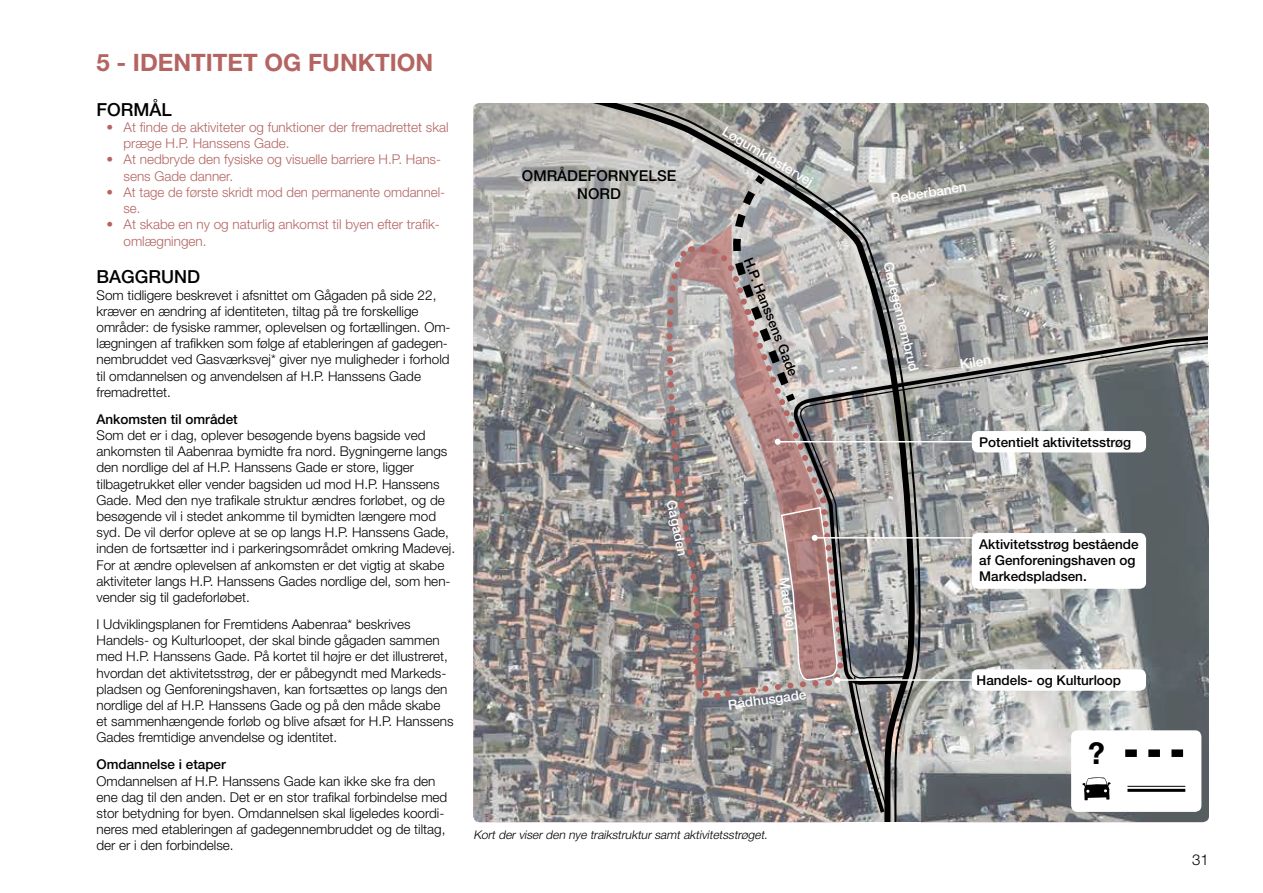
<style>
.page{position:relative;width:1263px;height:893px;background:#fff}
.page>*{position:absolute;margin:0;border:0;box-sizing:border-box;transform-origin:0 0}
.t1{font:700 30px "Helvetica Neue LT Std";color:#000}
.t2{font:700 24px "Helvetica Neue LT Std";color:#b46562}
.t3{font:500 18px "Helvetica Neue LT Std";color:#000}
.t4{font:500 15px/18px "Helvetica Neue LT Std";color:#000;text-align:center}
.t5{font:300 15px "Helvetica Neue LT Std";color:#000}
.t6{font:300 13.5px/16.2px "Helvetica Neue LT Std";color:#000}
.t7{font:300 13.5px/16.2px "Helvetica Neue LT Std";color:#b46562}
.t8{font:500 13.5px/16.2px "Helvetica Neue LT Std";color:#000}
.t9{font:500 13.5px "Helvetica Neue LT Std";color:#fff}
.t10{font:italic 300 12px "Helvetica Neue LT Std";color:#000}
</style>
<div class="page">
<img style="left:473px;top:103px;width:736px;height:719px">
<svg style="left:473px;top:103px;width:111px;height:332px;background:#a8a7a6"></svg>
<svg style="left:584px;top:103px;width:334px;height:720px;background:#a19f9e"></svg>
<svg style="left:972px;top:669px;width:174px;height:22px"></svg>
<svg style="left:889px;top:324px;width:320px;height:366px;background:#9fa1a1"></svg>
<div style="left:841px;top:822px;width:80px;height:32px;background:#fff"></div>
<hr style="left:815px;top:537px;width:161px;height:2px;background:#fff">
<svg style="left:973px;top:535px;width:6px;height:6px"></svg>
<hr style="left:837px;top:679px;width:146px;height:2px;background:#fff">
<svg style="left:980px;top:677px;width:6px;height:6px"></svg>
<hr style="left:778px;top:441px;width:198px;height:1px;background:#fff">
<svg style="left:657px;top:170px;width:232px;height:647px;background:#a19998"></svg>
<svg style="left:973px;top:439px;width:6px;height:6px"></svg>
<div style="left:1071px;top:730px;width:130px;height:82px;background:#fff;border-radius:6px"></div>
<svg style="left:1082px;top:777px;width:29px;height:23px"></svg>
<hr style="left:1127px;top:786px;width:58px;height:1px;background:#000">
<hr style="left:1127px;top:789px;width:58px;height:3px;background:#000">
<svg style="left:1125px;top:749px;width:58px;height:8px"></svg>
<h2 class="t2" style="left:97px;top:48px;width:338px">5 - IDENTITET OG FUNKTION</h2>
<h3 class="t3" style="left:97px;top:99px;width:77px">FORMÅL</h3>
<p class="t7" style="left:124px;top:119px;width:327px;text-indent:-17px">• At finde de aktiviteter og funktioner der fremadrettet skal præge H.P. Hanssens Gade.</p>
<p class="t7" style="left:124px;top:151px;width:319px;text-indent:-17px">• At nedbryde den fysiske og visuelle barriere H.P. Hans&shy;sens Gade danner.</p>
<p class="t7" style="left:124px;top:184px;width:323px;text-indent:-17px">• At tage de første skridt mod den permanente omdannel&shy;se.</p>
<p class="t7" style="left:124px;top:216px;width:318px;text-indent:-17px">• At skabe en ny og naturlig ankomst til byen efter trafik&shy;omlægningen.</p>
<h3 class="t3" style="left:97px;top:266px;width:105px">BAGGRUND</h3>
<p class="t6" style="left:97px;top:286px;width:356px">Som tidligere beskrevet i afsnittet om Gågaden på side 22, kræver en ændring af identiteten, tiltag på tre forskellige områder: de fysiske rammer, oplevelsen og fortællingen. Om&shy;lægningen af trafikken som følge af etableringen af gadegen&shy;nembruddet ved Gasværksvej* giver nye muligheder i forhold til omdannelsen og anvendelsen af H.P. Hanssens Gade fremadrettet.</p>
<p class="t8" style="left:97px;top:411px;width:143px">Ankomsten til området</p>
<p class="t6" style="left:97px;top:427px;width:360px">Som det er i dag, oplever besøgende byens bagside ved ankomsten til Aabenraa bymidte fra nord. Bygningerne langs den nordlige del af H.P. Hanssens Gade er store, ligger tilbagetrukket eller vender bagsiden ud mod H.P. Hanssens Gade. Med den nye trafikale struktur ændres forløbet, og de besøgende vil i stedet ankomme til bymidten længere mod syd. De vil derfor opleve at se op langs H.P. Hanssens Gade, inden de fortsætter ind i parkeringsområdet omkring Madevej.<br>For at ændre oplevelsen af ankomsten er det vigtig at skabe aktiviteter langs H.P. Hanssens Gades nordlige del, som hen&shy;vender sig til gadeforløbet.</p>
<p class="t6" style="left:97px;top:616px;width:358px">I Udviklingsplanen for Fremtidens Aabenraa* beskrives Handels- og Kulturloopet, der skal binde gågaden sammen med H.P. Hanssens Gade. På kortet til højre er det illustreret, hvordan det aktivitetsstrøg, der er påbegyndt med Markeds&shy;pladsen og Genforeningshaven, kan fortsættes op langs den nordlige del af H.P. Hanssens Gade og på den måde skabe et sammenhængende forløb og blive afsæt for H.P. Hanssens Gades fremtidige anvendelse og identitet.</p>
<p class="t8" style="left:97px;top:756px;width:131px">Omdannelse i etaper</p>
<p class="t6" style="left:97px;top:772px;width:352px">Omdannelsen af H.P. Hanssens Gade kan ikke ske fra den ene dag til den anden. Det er en stor trafikal forbindelse med stor betydning for byen. Omdannelsen skal ligeledes koordi&shy;neres med etableringen af gadegennembruddet og de tiltag, der er i den forbindelse.</p>
<p class="t4" style="left:522px;top:166px;width:156px">OMRÅDEFORNYELSE<br>NORD</p>
<p class="t9" style="left:728px;top:123px;width:105px;rotate:31deg">Løgumklostervej</p>
<p class="t8" style="left:756px;top:255px;width:128px;rotate:69deg">H.P. Hanssens Gade</p>
<p class="t9" style="left:679px;top:499px;width:58px;rotate:78deg">Gågaden</p>
<p class="t9" style="left:792px;top:577px;width:55px;rotate:82deg">Madevej</p>
<p class="t9" style="left:727px;top:697px;width:81px;rotate:-8deg">Rådhusgade</p>
<p class="t10" style="left:473px;top:827px;width:298px">Kort der viser den nye traikstruktur samt aktivitetsstrøget.</p>
<p class="t9" style="left:890px;top:190px;width:78px;rotate:-9deg">Reberbanen</p>
<p class="t9" style="left:896px;top:260px;width:114px;rotate:77deg">Gadegennembrud</p>
<p class="t9" style="left:959px;top:356px;width:33px;rotate:-9deg">Kilen</p>
<p class="t8" style="left:979px;top:434px;width:153px">Potentielt aktivitetsstrøg</p>
<p class="t8" style="left:979px;top:536px;width:161px">Aktivitetsstrøg bestående af Genforeningshaven og<br>Markedspladsen.</p>
<p class="t8" style="left:977px;top:672px;width:146px">Handels- og Kulturloop</p>
<h1 class="t1" style="left:1088px;top:734px;width:18px">?</h1>
<p class="t5" style="left:1192px;top:850px;width:18px">31</p>
</div>
